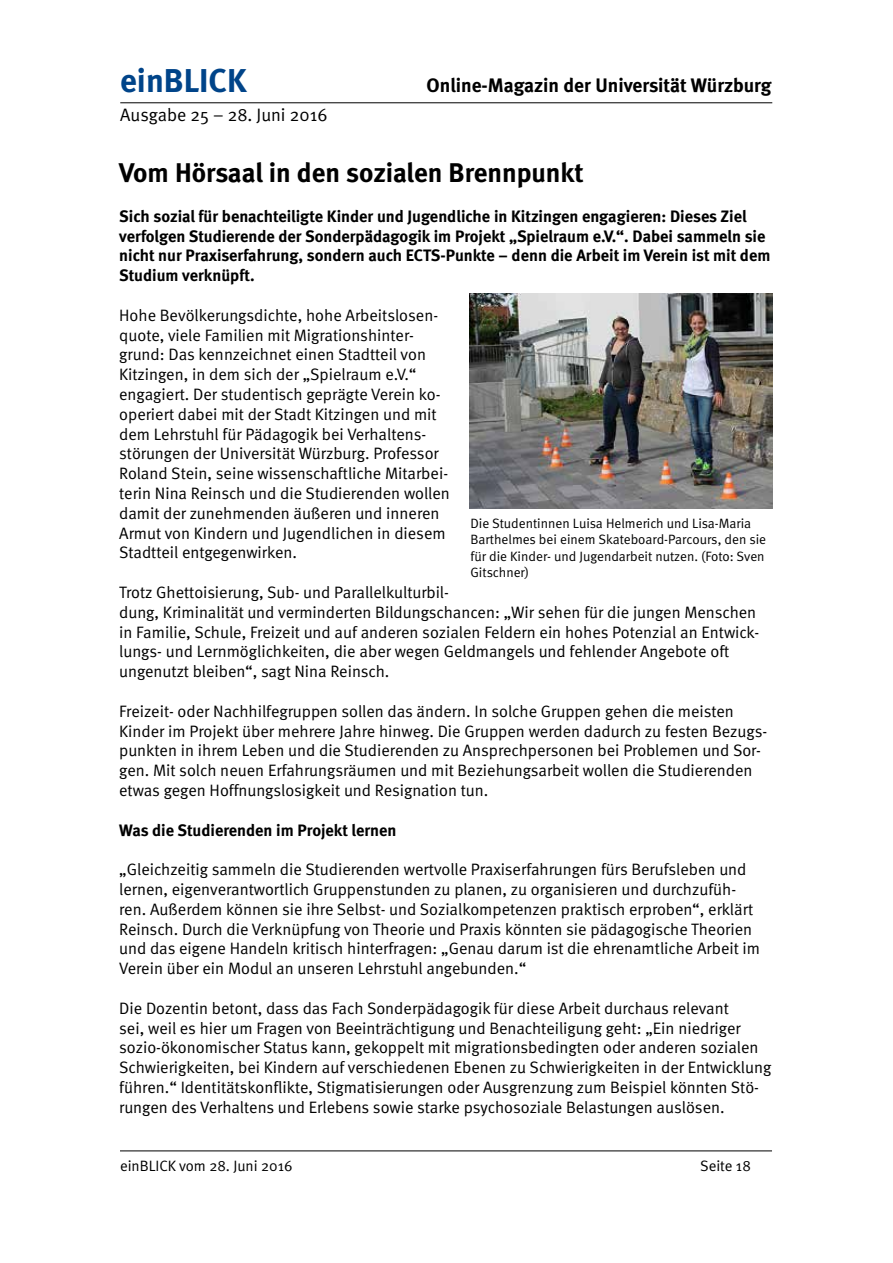
<style>
.page{position:relative;width:893px;height:1263px;background:#fff}
.page>*{position:absolute;margin:0;border:0;box-sizing:border-box;transform-origin:0 0}
.t1{font:700 33px "Meta";color:#004489}
.t2{font:700 27px "Meta";color:#000}
.t3{font:700 19.5px "Meta";color:#000}
.t4{font:18px "Meta Normal";color:#000}
.t5{font:16.5px/19.8px "Meta Normal";color:#000}
.t6{font:700 16.5px/19.8px "Meta";color:#000}
.t7{font:15px "Meta Normal";color:#000}
.t8{font:13.5px/16.2px "Meta Normal";color:#000}
</style>
<div class="page">
<hr style="left:120px;top:102px;width:652px;height:1px;background:#000">
<hr style="left:120px;top:1150px;width:652px;height:1px;background:#000">
<img style="left:470px;top:294px;width:303px;height:214px">
<h1 class="t1" style="left:120px;top:61px;width:128px">einBLICK</h1>
<p class="t3" style="left:427px;top:74px;width:346px">Online-Magazin der Universität Würzburg</p>
<p class="t4" style="left:120px;top:105px;width:209px">Ausgabe 25 – 28. Juni 2016</p>
<h2 class="t2" style="left:119px;top:157px;width:466px">Vom Hörsaal in den sozialen Brennpunkt</h2>
<p class="t6" style="left:119px;top:206px;width:653px">Sich sozial für benachteiligte Kinder und Jugendliche in Kitzingen engagieren: Dieses Ziel verfolgen Studierende der Sonderpädagogik im Projekt „Spielraum e.V.“. Dabei sammeln sie nicht nur Praxiserfahrung, sondern auch ECTS-Punkte – denn die Arbeit im Verein ist mit dem Studium verknüpft.</p>
<p class="t5" style="left:119px;top:305px;width:332px">Hohe Bevölkerungsdichte, hohe Arbeitslosen&shy;quote, viele Familien mit Migrationshinter&shy;grund: Das kennzeichnet einen Stadtteil von Kitzingen, in dem sich der „Spielraum e.V.“ engagiert. Der studentisch geprägte Verein ko&shy;operiert dabei mit der Stadt Kitzingen und mit dem Lehrstuhl für Pädagogik bei Verhaltens&shy;störungen der Universität Würzburg. Professor Roland Stein, seine wissenschaftliche Mitarbei&shy;terin Nina Reinsch und die Studierenden wollen damit der zunehmenden äußeren und inneren Armut von Kindern und Jugendlichen in diesem Stadtteil entgegenwirken.</p>
<p class="t5" style="left:119px;top:582px;width:641px">Trotz Ghettoisierung, Sub- und Parallelkulturbil-<br>dung, Kriminalität und verminderten Bildungschancen: „Wir sehen für die jungen Menschen in Familie, Schule, Freizeit und auf anderen sozialen Feldern ein hohes Potenzial an Entwick&shy;lungs- und Lernmöglichkeiten, die aber wegen Geldmangels und fehlender Angebote oft ungenutzt bleiben“, sagt Nina Reinsch.</p>
<p class="t5" style="left:119px;top:701px;width:650px">Freizeit- oder Nachhilfegruppen sollen das ändern. In solche Gruppen gehen die meisten Kinder im Projekt über mehrere Jahre hinweg. Die Gruppen werden dadurch zu festen Bezugs&shy;punkten in ihrem Leben und die Studierenden zu Ansprechpersonen bei Problemen und Sor&shy;gen. Mit solch neuen Erfahrungsräumen und mit Beziehungsarbeit wollen die Studierenden etwas gegen Hoffnungslosigkeit und Resignation tun.</p>
<p class="t6" style="left:119px;top:820px;width:279px">Was die Studierenden im Projekt lernen</p>
<p class="t5" style="left:119px;top:859px;width:642px">„Gleichzeitig sammeln die Studierenden wertvolle Praxiserfahrungen fürs Berufsleben und lernen, eigenverantwortlich Gruppenstunden zu planen, zu organisieren und durchzufüh&shy;ren. Außerdem können sie ihre Selbst- und Sozialkompetenzen praktisch erproben“, erklärt Reinsch. Durch die Verknüpfung von Theorie und Praxis könnten sie pädagogische Theorien und das eigene Handeln kritisch hinterfragen: „Genau darum ist die ehrenamtliche Arbeit im Verein über ein Modul an unseren Lehrstuhl angebunden.“</p>
<p class="t5" style="left:119px;top:998px;width:654px">Die Dozentin betont, dass das Fach Sonderpädagogik für diese Arbeit durchaus relevant<br>sei, weil es hier um Fragen von Beeinträchtigung und Benachteiligung geht: „Ein niedriger sozio-ökonomischer Status kann, gekoppelt mit migrationsbedingten oder anderen sozialen Schwierigkeiten, bei Kindern auf verschiedenen Ebenen zu Schwierigkeiten in der Entwicklung führen.“ Identitätskonflikte, Stigmatisierungen oder Ausgrenzung zum Beispiel könnten Stö&shy;rungen des Verhaltens und Erlebens sowie starke psychosoziale Belastungen auslösen.</p>
<p class="t8" style="left:470px;top:515px;width:297px">Die Studentinnen Luisa Helmerich und Lisa-Maria Barthelmes bei einem Skateboard-Parcours, den sie für die Kinder- und Jugendarbeit nutzen. (Foto: Sven Gitschner)</p>
<p class="t7" style="left:120px;top:1157px;width:174px">einBLICK vom 28. Juni 2016</p>
<p class="t7" style="left:700px;top:1157px;width:52px">Seite 18</p>
</div>
